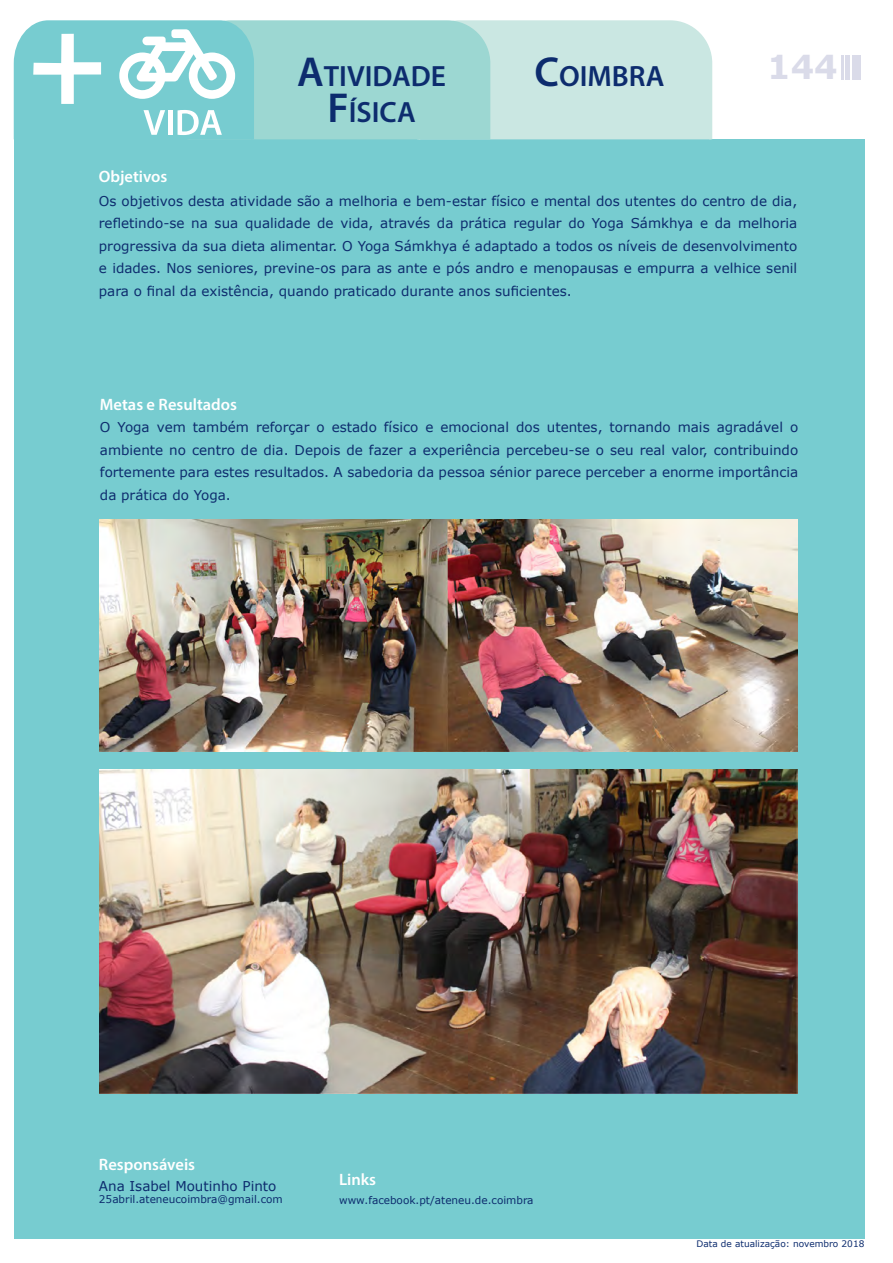
<style>
.page{position:relative;width:893px;height:1263px;background:#fff}
.page>*{position:absolute;margin:0;border:0;box-sizing:border-box;transform-origin:0 0}
.t1{font:700 33px "Verdana";color:#dadbe9}
.t2{font:600 29.4px "Myriad Pro";color:#0d2c6e}
.t3{font:600 16.5px "Myriad Pro";color:#fff}
.t4{font:13.5px/22.5px "Verdana";color:#0d2c6e;text-align:justify}
.t5{font:10.5px "Verdana";color:#0d2c6e}
.t6{font:9px "Verdana";color:#0d2c6e}
.s1{font-size:42px}
</style>
<div class="page">
<div style="left:852px;top:55px;width:9px;height:24px;background:#dadbe9"></div>
<hr style="left:846px;top:55px;width:4px;height:24px;background:#dadbe9">
<hr style="left:841px;top:55px;width:2px;height:24px;background:#dadbe9">
<div style="left:14px;top:139px;width:850px;height:1100px;background:#77ccd0"></div>
<svg style="left:13px;top:20px;width:700px;height:120px;background:#a9dcda"></svg>
<img style="left:100px;top:520px;width:697px;height:231px">
<img style="left:100px;top:770px;width:697px;height:323px">
<p class="t3" style="left:99px;top:166px;width:70px">Objetivos</p>
<p class="t2" style="left:297px;top:57px;width:150px"><span class="s1">A</span>TIVIDADE</p>
<p class="t2" style="left:534px;top:57px;width:132px"><span class="s1">C</span>OIMBRA</p>
<h1 class="t1" style="left:767px;top:44px;width:72px">144</h1>
<p class="t2" style="left:327px;top:93px;width:90px"><span class="s1">F</span>ÍSICA</p>
<p class="t4" style="left:99px;top:190px;width:700px">Os objetivos desta atividade são a melhoria e bem-estar físico e mental dos utentes do centro de dia, refletindo-se na sua qualidade de vida, através da prática regular do Yoga Sámkhya e da melhoria progressiva da sua dieta alimentar. O Yoga Sámkhya é adaptado a todos os níveis de desenvolvimento e idades. Nos seniores, previne-os para as ante e pós andro e menopausas e empurra a velhice senil para o final da existência, quando praticado durante anos suficientes.</p>
<p class="t3" style="left:100px;top:394px;width:139px">Metas e Resultados</p>
<p class="t4" style="left:100px;top:416px;width:700px">O Yoga vem também reforçar o estado físico e emocional dos utentes, tornando mais agradável o ambiente no centro de dia. Depois de fazer a experiência percebeu-se o seu real valor, contribuindo fortemente para estes resultados. A sabedoria da pessoa sénior parece perceber a enorme importância da prática do Yoga.</p>
<p class="t3" style="left:99px;top:1153px;width:98px">Responsáveis</p>
<p class="t4" style="left:99px;top:1174px;width:179px">Ana Isabel Moutinho Pinto</p>
<p class="t5" style="left:99px;top:1192px;width:185px">25abril.ateneucoimbra@gmail.com</p>
<p class="t3" style="left:339px;top:1169px;width:39px">Links</p>
<p class="t5" style="left:339px;top:1193px;width:196px">www.facebook.pt/ateneu.de.coimbra</p>
<p class="t6" style="left:696px;top:1238px;width:169px">Data de atualização: novembro 2018</p>
</div>
